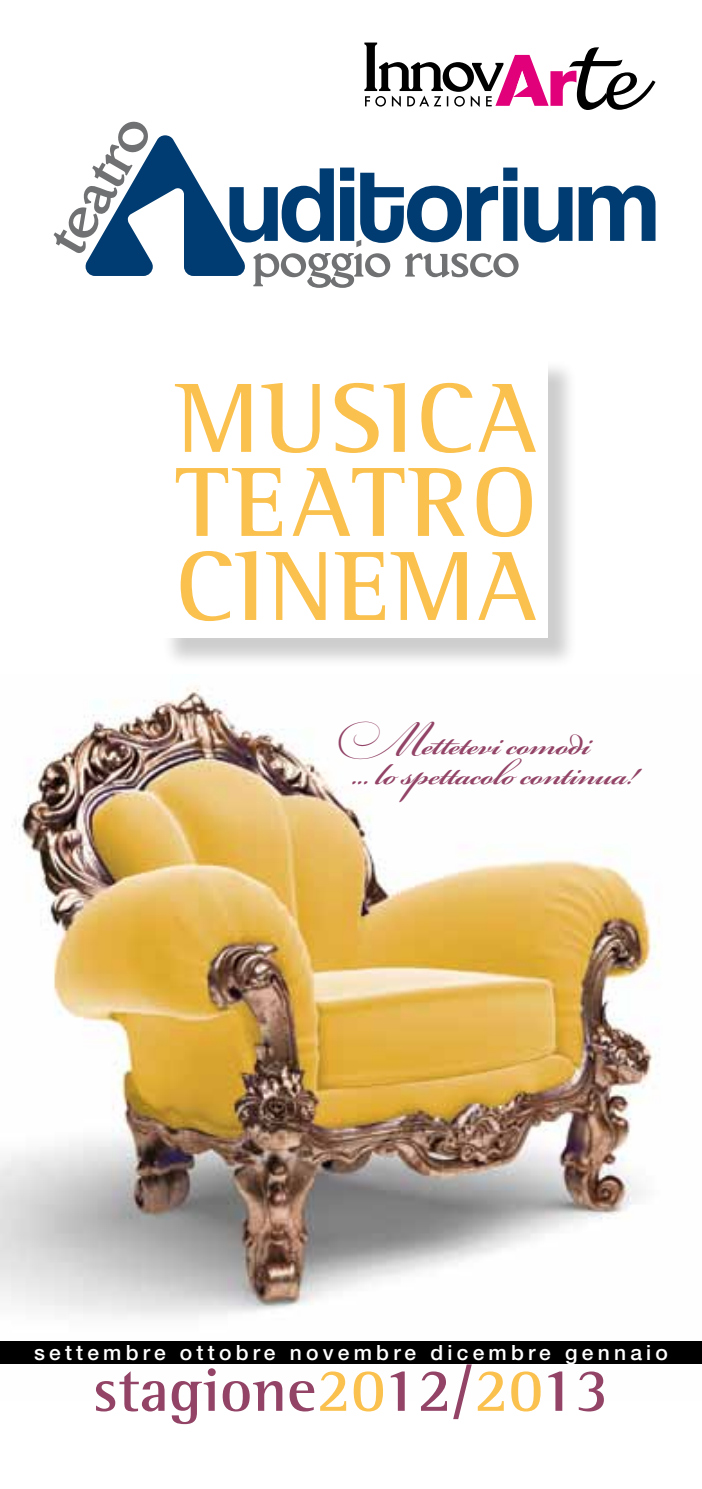
<style>
.page{position:relative;width:702px;height:1489px;background:#fff}
.page>*{position:absolute;margin:0;border:0;box-sizing:border-box;transform-origin:0 0}
.t1{font:700 62.5px "Rotis Semi Serif Std";color:#924366}
.t2{font:600 45px "Bickham Script Pro";letter-spacing:-.01em;color:#924366}
.t3{font:500 21px "Helvetica Neue";letter-spacing:.2em;color:#fff}
.s1{color:#fbc14e}
</style>
<div class="page">
<img style="left:0;top:686px;width:702px;height:678px">
<div style="left:0;top:1341px;width:702px;height:22px;background:#000"></div>
<div style="left:161px;top:359px;width:417px;height:309px;background:#000;opacity:.2"></div>
<div style="left:157px;top:355px;width:390px;height:282px;background:#fff"></div>
<svg style="left:364px;top:43px;width:291px;height:67px"></svg>
<svg style="left:54px;top:121px;width:601px;height:167px"></svg>
<svg style="left:181px;top:551px;width:355px;height:70px"></svg>
<svg style="left:176px;top:467px;width:356px;height:70px"></svg>
<svg style="left:175px;top:383px;width:361px;height:70px"></svg>
<h2 class="t2" style="left:339px;top:712px;width:257px">Mettetevi comodi</h2>
<h2 class="t2" style="left:352px;top:742px;width:288px">... lo spettacolo continua!</h2>
<p class="t3" style="left:34px;top:1339px;width:635px">settembre ottobre novembre dicembre gennaio</p>
<h1 class="t1" style="left:93px;top:1352px;width:518px">stagione<span class="s1">20</span>12/<span class="s1">20</span>13</h1>
</div>
